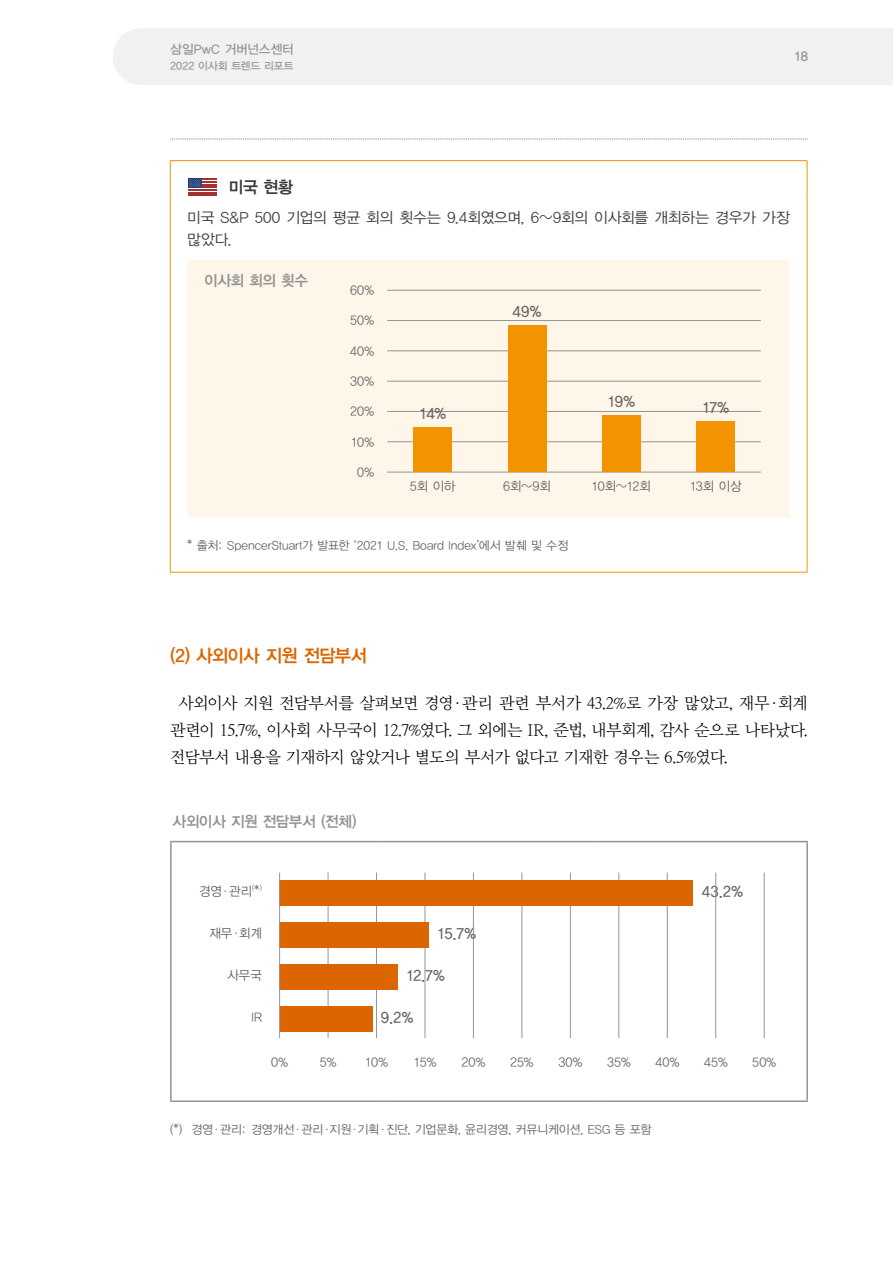
<style>
.page{position:relative;width:893px;height:1263px;background:#fff}
.page>*{position:absolute;margin:0;border:0;box-sizing:border-box;transform-origin:0 0}
.t1{font:18px "YDVYGO34";letter-spacing:-.035em;color:#db6600}
.t2{font:16.5px/27px "YDVY Mj O42";letter-spacing:-.04em;color:#000;text-align:justify}
.t3{font:16.5px "YDVYGO34";color:#3e3a39}
.t4{font:15px/22.5px "YDVYGO32";letter-spacing:-.02em;color:#3e3a39}
.t5{font:15px "YDVYGO33";letter-spacing:-.065em;color:#656464}
.t6{font:15px "YDVYGO34";letter-spacing:-.025em;color:#949495}
.t7{font:12.75px "YDVYGO32";letter-spacing:-.005em;color:#656464}
.t8{font:12.75px "YDVYGO33";color:#949495}
.t9{font:12.75px "YDVYGO34";color:#949495}
.t10{font:12px "YDVYGO32";letter-spacing:-.01em;color:#656464}
.t11{font:10.65px "YDVYGO33";letter-spacing:.01em;color:#949495}
.s1{font-family:"YDVY Mj O42"}
</style>
<div class="page">
<div style="left:113px;top:29px;width:780px;height:56px;background:#f0f1f1"></div>
<svg style="left:170px;top:139px;width:638px;height:1px"></svg>
<hr style="left:170px;top:160px;width:637px;height:1px;background:#f39300">
<hr style="left:170px;top:161px;width:1px;height:36px;background:#f39300">
<hr style="left:807px;top:161px;width:1px;height:36px;background:#f39300">
<hr style="left:170px;top:197px;width:1px;height:375px;background:#f39300">
<hr style="left:807px;top:197px;width:1px;height:375px;background:#f39300">
<hr style="left:170px;top:572px;width:637px;height:1px;background:#f39300">
<svg style="left:187px;top:178px;width:31px;height:19px"></svg>
<hr style="left:188px;top:194px;width:28px;height:2px;background:#a33132">
<svg style="left:188px;top:179px;width:28px;height:14px"></svg>
<div style="left:187px;top:260px;width:602px;height:258px;background:#fef6e9"></div>
<hr style="left:170px;top:841px;width:207px;height:1px;background:#949495">
<hr style="left:170px;top:842px;width:2px;height:258px;background:#949495">
<hr style="left:386px;top:841px;width:206px;height:1px;background:#949495">
<hr style="left:601px;top:841px;width:207px;height:1px;background:#949495">
<hr style="left:806px;top:842px;width:2px;height:258px;background:#949495">
<hr style="left:170px;top:1100px;width:207px;height:2px;background:#949495">
<svg style="left:377px;top:1100px;width:9px;height:2px"></svg>
<hr style="left:386px;top:1100px;width:206px;height:2px;background:#949495">
<svg style="left:592px;top:1100px;width:9px;height:2px"></svg>
<hr style="left:601px;top:1100px;width:207px;height:2px;background:#949495">
<hr style="left:387px;top:441px;width:374px;height:1px;background:#949495">
<hr style="left:387px;top:472px;width:374px;height:1px;background:#949495">
<hr style="left:387px;top:411px;width:374px;height:1px;background:#949495">
<hr style="left:387px;top:381px;width:374px;height:1px;background:#949495">
<hr style="left:387px;top:351px;width:374px;height:1px;background:#949495">
<hr style="left:387px;top:320px;width:374px;height:1px;background:#949495">
<hr style="left:387px;top:290px;width:374px;height:1px;background:#949495">
<div style="left:414px;top:428px;width:38px;height:44px;background:#f39300"></div>
<div style="left:508px;top:325px;width:38px;height:147px;background:#f39300"></div>
<div style="left:602px;top:415px;width:38px;height:57px;background:#f39300"></div>
<div style="left:696px;top:421px;width:39px;height:51px;background:#f39300"></div>
<hr style="left:522px;top:872px;width:1px;height:166px;background:#949495">
<hr style="left:570px;top:872px;width:1px;height:166px;background:#949495">
<hr style="left:619px;top:872px;width:1px;height:166px;background:#949495">
<hr style="left:667px;top:872px;width:1px;height:166px;background:#949495">
<hr style="left:715px;top:872px;width:1px;height:166px;background:#949495">
<hr style="left:764px;top:872px;width:1px;height:166px;background:#949495">
<hr style="left:473px;top:872px;width:1px;height:166px;background:#949495">
<hr style="left:425px;top:872px;width:1px;height:166px;background:#949495">
<hr style="left:376px;top:872px;width:1px;height:166px;background:#949495">
<hr style="left:328px;top:872px;width:1px;height:166px;background:#949495">
<div style="left:280px;top:880px;width:413px;height:25px;background:#db6600"></div>
<div style="left:280px;top:922px;width:149px;height:25px;background:#db6600"></div>
<div style="left:280px;top:964px;width:118px;height:25px;background:#db6600"></div>
<div style="left:280px;top:1006px;width:92px;height:25px;background:#db6600"></div>
<hr style="left:279px;top:872px;width:1px;height:166px;background:#949495">
<p class="t8" style="left:170px;top:40px;width:125px">삼일PwC 거버넌스센터</p>
<p class="t11" style="left:170px;top:59px;width:125px">2022 이사회 트렌드 리포트</p>
<p class="t9" style="left:794px;top:48px;width:15px">18</p>
<p class="t3" style="left:229px;top:176px;width:66px">미국 현황</p>
<p class="t4" style="left:187px;top:205px;width:604px">미국 S&amp;P 500 기업의 평균 회의 횟수는 9.4회였으며, 6~9회의 이사회를 개최하는 경우가 가장 많았다.</p>
<p class="t6" style="left:204px;top:270px;width:105px">이사회 회의 횟수</p>
<p class="t7" style="left:350px;top:282px;width:26px">60%</p>
<p class="t7" style="left:350px;top:312px;width:26px">50%</p>
<p class="t7" style="left:350px;top:342px;width:26px">40%</p>
<p class="t7" style="left:350px;top:373px;width:26px">30%</p>
<p class="t7" style="left:350px;top:403px;width:25px">20%</p>
<p class="t7" style="left:351px;top:433px;width:25px">10%</p>
<p class="t7" style="left:357px;top:464px;width:18px">0%</p>
<p class="t5" style="left:419px;top:404px;width:28px">14%</p>
<p class="t7" style="left:410px;top:478px;width:47px">5회 이하</p>
<p class="t5" style="left:513px;top:302px;width:30px">49%</p>
<p class="t7" style="left:503px;top:478px;width:49px">6회~9회</p>
<p class="t10" style="left:187px;top:537px;width:383px">* 출처: SpencerStuart가 발표한 ‘2021 U.S. Board Index’에서 발췌 및 수정</p>
<p class="t5" style="left:608px;top:391px;width:29px">19%</p>
<p class="t7" style="left:592px;top:478px;width:61px">10회~12회</p>
<p class="t5" style="left:702px;top:397px;width:29px">17%</p>
<p class="t7" style="left:690px;top:478px;width:53px">13회 이상</p>
<p class="t1" style="left:170px;top:643px;width:198px">(2) 사외이사 지원 전담부서</p>
<p class="t2" style="left:170px;top:688px;width:639px;text-indent:8px">사외이사 지원 전담부서를 살펴보면 경영·관리 관련 부서가 43.2%로 가장 많았고, 재무·회계 관련이 15.7%, 이사회 사무국이 12.7%였다. 그 외에는 IR, 준법, 내부회계, 감사 순으로 나타났다. 전담부서 내용을 기재하지 않았거나 별도의 부서가 없다고 기재한 경우는 6.5%였다.</p>
<p class="t6" style="left:173px;top:811px;width:185px">사외이사 지원 전담부서 (전체)</p>
<p class="t7" style="left:199px;top:883px;width:64px">경영<span class="s1">·</span>관리<sup>(</sup>*<sup>)</sup></p>
<p class="t7" style="left:209px;top:925px;width:54px">재무<span class="s1">·</span>회계</p>
<p class="t7" style="left:227px;top:967px;width:36px">사무국</p>
<p class="t7" style="left:252px;top:1009px;width:12px">IR</p>
<p class="t5" style="left:437px;top:923px;width:40px">15.7%</p>
<p class="t5" style="left:406px;top:965px;width:40px">12.7%</p>
<p class="t5" style="left:381px;top:1007px;width:34px">9.2%</p>
<p class="t5" style="left:702px;top:881px;width:43px">43.2%</p>
<p class="t7" style="left:271px;top:1053px;width:18px">0%</p>
<p class="t7" style="left:320px;top:1053px;width:18px">5%</p>
<p class="t7" style="left:365px;top:1053px;width:25px">10%</p>
<p class="t7" style="left:414px;top:1053px;width:24px">15%</p>
<p class="t7" style="left:461px;top:1053px;width:25px">20%</p>
<p class="t7" style="left:510px;top:1053px;width:25px">25%</p>
<p class="t7" style="left:558px;top:1053px;width:26px">30%</p>
<p class="t7" style="left:607px;top:1053px;width:25px">35%</p>
<p class="t7" style="left:655px;top:1053px;width:26px">40%</p>
<p class="t7" style="left:704px;top:1053px;width:25px">45%</p>
<p class="t7" style="left:752px;top:1053px;width:26px">50%</p>
<p class="t10" style="left:170px;top:1121px;width:483px">(*) 경영<span class="s1">·</span>관리: 경영개선<span class="s1">·</span>관리<span class="s1">·</span>지원<span class="s1">·</span>기획<span class="s1">·</span>진단, 기업문화, 윤리경영, 커뮤니케이션, ESG 등 포함</p>
</div>
